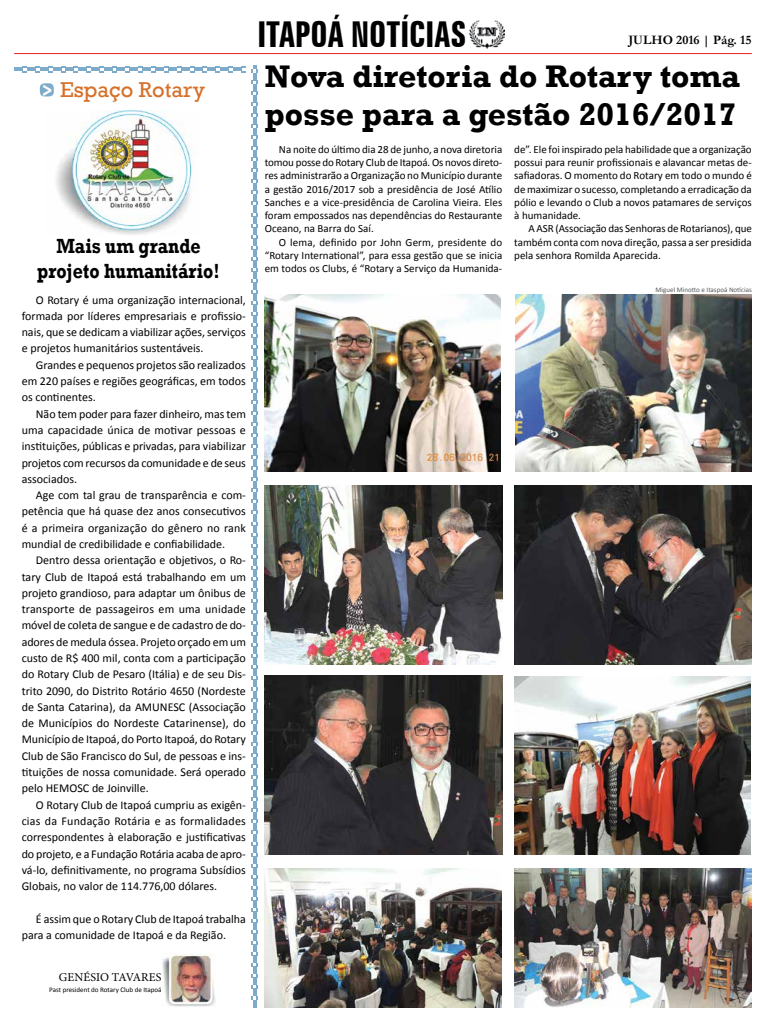
<style>
.page{position:relative;width:766px;height:1021px;background:#fff}
.page>*{position:absolute;margin:0;border:0;box-sizing:border-box;transform-origin:0 0}
.t1{font:700 extra-condensed 35.6px "Zurich BT";color:#000}
.t2{font:700 32px/38.4px "Rockwell";color:#000}
.t3{font:22px "Rockwell";color:#d6712a}
.t4{font:700 21px/25.2px "Rockwell";color:#000;text-align:center;scale:.85 1}
.t5{font:700 13px "Garamond";color:#000}
.t6{font:12px/16.3px "Calibri";color:#000;text-align:justify}
.t7{font:12px "Minion Pro";letter-spacing:.01em;color:#000}
.t8{font:11px/13.2px "Calibri";color:#000;text-align:justify}
.t9{font:7px "Calibri";color:#000}
.t10{font:7px "Calibri";color:#58595b}
.s1{font-weight:700;font-size:19.8px;color:#fff}
</style>
<div class="page">
<img style="left:469px;top:20px;width:35px;height:29px">
<hr style="left:14px;top:53px;width:737px;height:1px;background:#ed1d24">
<img style="left:265px;top:294px;width:235px;height:178px">
<img style="left:265px;top:868px;width:236px;height:139px">
<img style="left:514px;top:868px;width:237px;height:139px">
<svg style="left:14px;top:66px;width:244px;height:941px"></svg>
<img style="left:514px;top:677px;width:236px;height:177px">
<img style="left:265px;top:485px;width:237px;height:179px">
<img style="left:515px;top:294px;width:236px;height:178px">
<img style="left:265px;top:675px;width:237px;height:179px">
<img style="left:514px;top:486px;width:237px;height:178px">
<h3 class="t3" style="left:43px;top:76px;width:164px"><span class="s1">&gt;</span> Espaço Rotary</h3>
<h3 class="t4" style="left:37px;top:233px;width:216px">Mais um grande projeto humanitário!</h3>
<p class="t6" style="left:22px;top:291px;width:226px;text-indent:14px">O Rotary é uma organização internacional, formada por líderes empresariais e profissio&shy;nais, que se dedicam a viabilizar ações, serviços e projetos humanitários sustentáveis.</p>
<p class="t6" style="left:22px;top:356px;width:226px;text-indent:14px">Grandes e pequenos projetos são realizados em 220 países e regiões geográficas, em todos os continentes.</p>
<p class="t6" style="left:22px;top:405px;width:226px;text-indent:14px">Não tem poder para fazer dinheiro, mas tem uma capacidade única de motivar pessoas e instituições, públicas e privadas, para viabilizar projetos com recursos da comunidade e de seus associados.</p>
<p class="t6" style="left:22px;top:487px;width:226px;text-indent:14px">Age com tal grau de transparência e com&shy;petência que há quase dez anos consecutivos é a primeira organização do gênero no rank mundial de credibilidade e confiabilidade.</p>
<p class="t6" style="left:22px;top:552px;width:226px;text-indent:14px">Dentro dessa orientação e objetivos, o Ro&shy;tary Club de Itapoá está trabalhando em um projeto grandioso, para adaptar um ônibus de transporte de passageiros em uma unidade móvel de coleta de sangue e de cadastro de do&shy;adores de medula óssea. Projeto orçado em um custo de R$ 400 mil, conta com a participação do Rotary Club de Pesaro (Itália) e de seu Dis&shy;trito 2090, do Distrito Rotário 4650 (Nordeste de Santa Catarina), da AMUNESC (Associação de Municípios do Nordeste Catarinense), do Município de Itapoá, do Porto Itapoá, do Rotary Club de São Francisco do Sul, de pessoas e ins&shy;tituições de nossa comunidade. Será operado pelo HEMOSC de Joinville.</p>
<p class="t6" style="left:22px;top:796px;width:226px;text-indent:14px">O Rotary Club de Itapoá cumpriu as exigên&shy;cias da Fundação Rotária e as formalidades correspondentes à elaboração e justificativas do projeto, e a Fundação Rotária acaba de apro&shy;vá-lo, definitivamente, no programa Subsídios Globais, no valor de 114.776,00 dólares.</p>
<p class="t6" style="left:22px;top:910px;width:226px;text-indent:14px">É assim que o Rotary Club de Itapoá trabalha para a comunidade de Itapoá e da Região.</p>
<p class="t7" style="left:59px;top:968px;width:104px">GENÉSIO TAVARES</p>
<p class="t9" style="left:49px;top:985px;width:114px">Past president do Rotary Club de Itapoá</p>
<h1 class="t1" style="left:257px;top:14px;width:210px">ITAPOÁ NOTÍCIAS</h1>
<p class="t5" style="left:628px;top:31px;width:125px">JULHO 2016 | Pág. 15</p>
<h2 class="t2" style="left:265px;top:57px;width:476px">Nova diretoria do Rotary toma posse para a gestão 2016/2017</h2>
<p class="t8" style="left:265px;top:143px;width:239px;text-indent:14px">Na noite do último dia 28 de junho, a nova diretoria tomou posse do Rotary Club de Itapoá. Os novos direto&shy;res administrarão a Organização no Município durante a gestão 2016/2017 sob a presidência de José Atílio Sanches e a vice-presidência de Carolina Vieira. Eles foram empossados nas dependências do Restaurante Oceano, na Barra do Saí.</p>
<p class="t8" style="left:265px;top:235px;width:239px;text-indent:14px">O lema, definido por John Germ, presidente do “Rotary International”, para essa gestão que se inicia em todos os Clubs, é “Rotary a Serviço da Humanida-</p>
<p class="t8" style="left:514px;top:143px;width:239px">de”. Ele foi inspirado pela habilidade que a organização possui para reunir profissionais e alavancar metas de&shy;safiadoras. O momento do Rotary em todo o mundo é de maximizar o sucesso, completando a erradicação da pólio e levando o Club a novos patamares de serviços à humanidade.</p>
<p class="t8" style="left:514px;top:222px;width:239px;text-indent:14px">A ASR (Associação das Senhoras de Rotarianos), que também conta com nova direção, passa a ser presidida pela senhora Romilda Aparecida.</p>
<p class="t10" style="left:655px;top:285px;width:98px">Miguel Minotto e Itaspoá Notícias</p>
</div>
